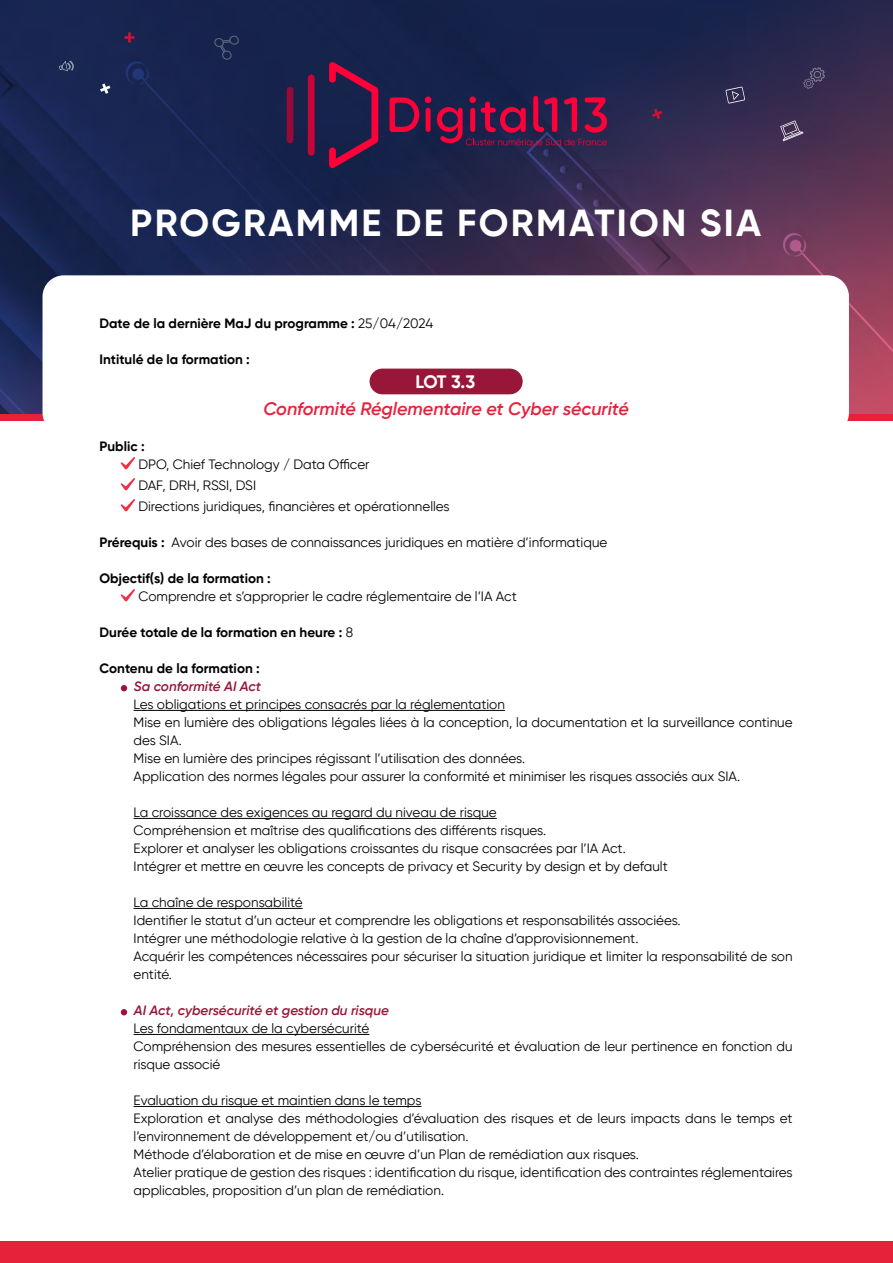
<style>
.page{position:relative;width:893px;height:1263px;background:#fff}
.page>*{position:absolute;margin:0;border:0;box-sizing:border-box;transform-origin:0 0}
.t1{font:700 37.5px "Gilroy";letter-spacing:.06em;color:#fff}
.t2{font:italic 600 18px "Gilroy";color:#e6223b}
.t3{font:700 18px "Gilroy";color:#fff}
.t4{font:13.5px/18px "Gilroy";color:#020203}
.t5{font:700 13.5px "Gilroy";color:#020203}
.t6{font:italic 600 13.5px "Gilroy";color:#981637}
.s1{font-weight:400}
.s2{font-weight:700}
</style>
<div class="page">
<img style="left:0;top:0;width:893px;height:415px">
<div style="left:0;top:415px;width:893px;height:6px;background:#e6223b"></div>
<div style="left:0;top:1242px;width:893px;height:21px;background:#e6223b"></div>
<div style="left:43px;top:275px;width:806px;height:159px;background:#fff;border-radius:21px"></div>
<svg style="left:389px;top:95px;width:218px;height:52px;background:#571a46"></svg>
<svg style="left:329px;top:62px;width:49px;height:106px;background:#4b1a46"></svg>
<div style="left:287px;top:87px;width:6px;height:56px;background:#960a38;border-radius:3px"></div>
<div style="left:308px;top:75px;width:7px;height:81px;background:#c70538;border-radius:3px"></div>
<svg style="left:780px;top:120px;width:23px;height:21px"></svg>
<svg style="left:726px;top:87px;width:19px;height:17px"></svg>
<svg style="left:214px;top:35px;width:26px;height:25px"></svg>
<svg style="left:59px;top:61px;width:15px;height:10px"></svg>
<svg style="left:124px;top:32px;width:10px;height:11px"></svg>
<svg style="left:803px;top:67px;width:22px;height:22px"></svg>
<svg style="left:652px;top:109px;width:10px;height:10px"></svg>
<svg style="left:100px;top:84px;width:10px;height:10px"></svg>
<hr style="left:134px;top:710px;width:371px;height:1px;background:#020203">
<hr style="left:134px;top:818px;width:363px;height:1px;background:#020203">
<hr style="left:134px;top:908px;width:169px;height:1px;background:#020203">
<hr style="left:134px;top:1034px;width:235px;height:1px;background:#020203">
<hr style="left:134px;top:1106px;width:287px;height:1px;background:#020203">
<div style="left:370px;top:369px;width:153px;height:25px;background:#981637;border-radius:13px"></div>
<svg style="left:121px;top:457px;width:14px;height:12px"></svg>
<svg style="left:121px;top:478px;width:14px;height:12px"></svg>
<svg style="left:121px;top:499px;width:14px;height:12px"></svg>
<svg style="left:121px;top:589px;width:14px;height:12px"></svg>
<svg style="left:121px;top:685px;width:6px;height:6px"></svg>
<svg style="left:121px;top:1009px;width:6px;height:6px"></svg>
<h1 class="t1" style="left:130px;top:200px;width:632px">PROGRAMME DE FORMATION SIA</h1>
<p class="t5" style="left:100px;top:315px;width:335px">Date de la dernière MaJ du programme : <span class="s1">25/04/2024</span></p>
<p class="t5" style="left:100px;top:351px;width:152px">Intitulé de la formation :</p>
<h2 class="t3" style="left:415px;top:371px;width:61px">LOT 3.3</h2>
<h2 class="t2" style="left:263px;top:398px;width:367px">Conformité Réglementaire et Cyber sécurité</h2>
<p class="t5" style="left:100px;top:438px;width:47px">Public :</p>
<p class="t4" style="left:138px;top:454px;width:313px;line-height:21px">DPO, Chief Technology / Data Officer<br>DAF, DRH, RSSI, DSI<br>Directions juridiques, financières et opérationnelles</p>
<p class="t4" style="left:100px;top:533px;width:509px"><span class="s2">Prérequis :</span> Avoir des bases de connaissances juridiques en matière d’informatique</p>
<p class="t5" style="left:100px;top:570px;width:173px">Objectif(s) de la formation :</p>
<p class="t4" style="left:138px;top:587px;width:380px">Comprendre et s’approprier le cadre réglementaire de l’IA Act</p>
<p class="t5" style="left:100px;top:624px;width:255px">Durée totale de la formation en heure : <span class="s1">8</span></p>
<p class="t5" style="left:100px;top:660px;width:162px">Contenu de la formation :</p>
<p class="t6" style="left:134px;top:678px;width:129px">Sa conformité AI Act</p>
<p class="t4" style="left:134px;top:695px;width:661px">Les obligations et principes consacrés par la réglementation<br>Mise en lumière des obligations légales liées à la conception, la documentation et la surveillance continue des SIA.<br>Mise en lumière des principes régissant l’utilisation des données.<br>Application des normes légales pour assurer la conformité et minimiser les risques associés aux SIA.</p>
<p class="t4" style="left:134px;top:803px;width:536px">La croissance des exigences au regard du niveau de risque<br>Compréhension et maîtrise des qualifications des différents risques.<br>Explorer et analyser les obligations croissantes du risque consacrées par l’IA Act.<br>Intégrer et mettre en œuvre les concepts de privacy et Security by design et by default</p>
<p class="t4" style="left:134px;top:893px;width:661px">La chaîne de responsabilité<br>Identifier le statut d’un acteur et comprendre les obligations et responsabilités associées.<br>Intégrer une méthodologie relative à la gestion de la chaîne d’approvisionnement.<br>Acquérir les compétences nécessaires pour sécuriser la situation juridique et limiter la responsabilité de son entité.</p>
<p class="t6" style="left:134px;top:1002px;width:256px">AI Act, cybersécurité et gestion du risque</p>
<p class="t4" style="left:134px;top:1019px;width:661px">Les fondamentaux de la cybersécurité<br>Compréhension des mesures essentielles de cybersécurité et évaluation de leur pertinence en fonction du risque associé</p>
<p class="t4" style="left:134px;top:1091px;width:661px">Evaluation du risque et maintien dans le temps<br>Exploration et analyse des méthodologies d’évaluation des risques et de leurs impacts dans le temps et l’environnement de développement et/ou d’utilisation.<br>Méthode d’élaboration et de mise en œuvre d’un Plan de remédiation aux risques.<br>Atelier pratique de gestion des risques : identification du risque, identification des contraintes réglementaires applicables, proposition d’un plan de remédiation.</p>
</div>
